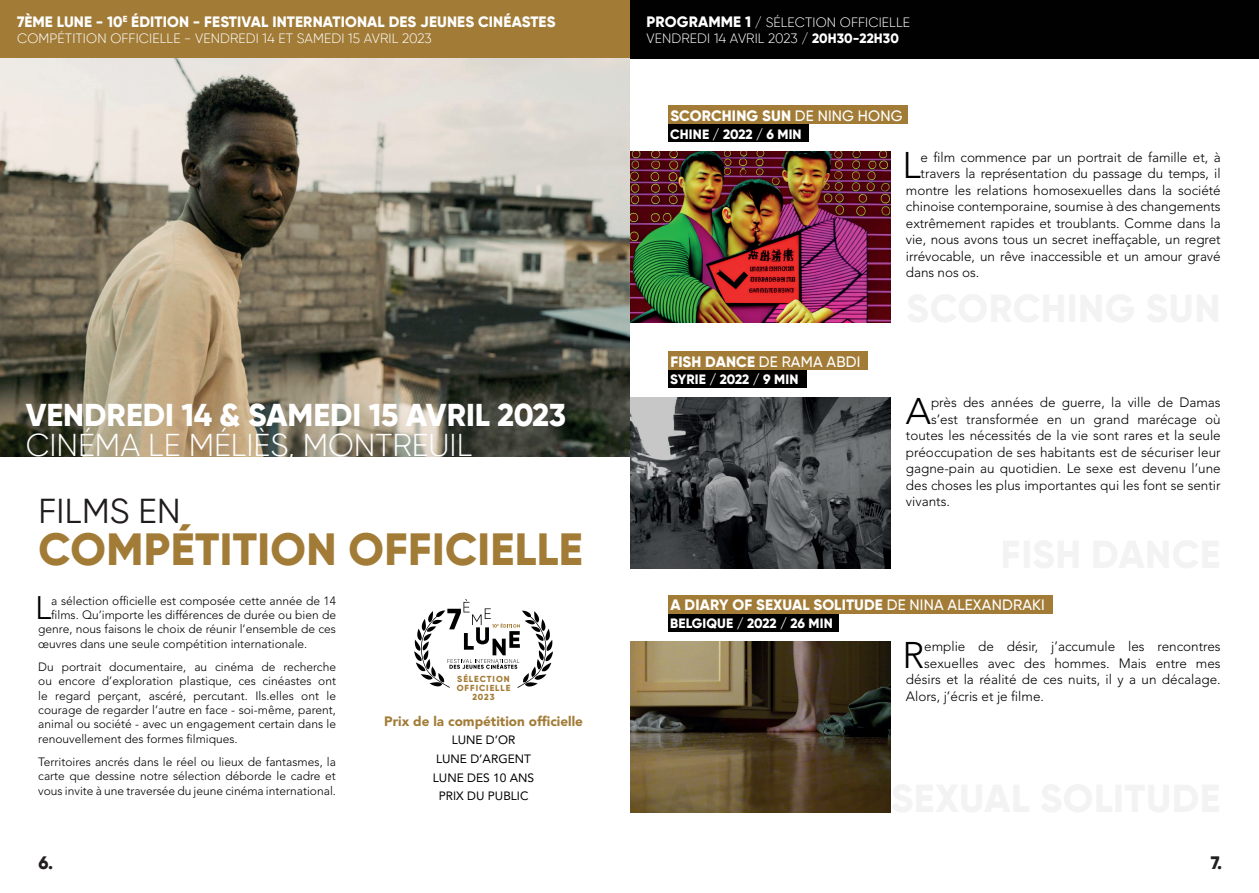
<style>
.page{position:relative;width:1259px;height:893px;background:#fff}
.page>*{position:absolute;margin:0;border:0;box-sizing:border-box;transform-origin:0 0}
.t1{font:800 45px "Gilroy";letter-spacing:.01em;color:#a27c37}
.t2{font:300 36.75px "Avenir LT Std";color:#010101}
.t3{font:34.5px "Gilroy";letter-spacing:.01em;color:#201c1c}
.t4{font:300 32.4px "Avenir LT Std";color:#010101}
.t5{font:800 31.5px "Gilroy";color:#fff}
.t6{font:300 31.5px "Gilroy";color:#fff}
.t7{font:800 18px "Gilroy";color:#231f20}
.t8{font:800 15px "Gilroy";letter-spacing:.01em;color:#fff}
.t9{font:500 15px "Gilroy";letter-spacing:.01em;color:#fff}
.t10{font:300 13.5px "Avenir LT Std";color:#010101}
.t11{font:300 13.5px/16.2px "Gilroy";letter-spacing:.01em;color:#fff}
.t12{font:800 13.5px "Gilroy";letter-spacing:.01em;color:#fff}
.t13{font:900 13.5px "Avenir LT Std";color:#a27c37}
.t14{font:300 12px/14.4px "Avenir LT Std";color:#010101;text-align:justify}
.t15{font:12px/18.6px "Avenir LT Std";color:#010101;text-align:center}
.t16{font:800 8.7px/8.9px "Gilroy";letter-spacing:.11em;color:#a37b37;text-align:center}
.s1{font-weight:800;font-size:15px}
.s2{font-weight:800}
.s3{font-weight:500}
</style>
<div class="page">
<div style="left:621px;top:0;width:638px;height:58px;background:#010101"></div>
<img style="left:630px;top:641px;width:260px;height:171px">
<div style="left:668px;top:614px;width:170px;height:17px;background:#010101"></div>
<div style="left:668px;top:595px;width:384px;height:19px;background:#a27c37"></div>
<img style="left:629px;top:397px;width:261px;height:171px">
<div style="left:668px;top:371px;width:138px;height:17px;background:#010101"></div>
<div style="left:668px;top:351px;width:199px;height:19px;background:#a27c37"></div>
<img style="left:629px;top:151px;width:261px;height:171px">
<div style="left:668px;top:125px;width:140px;height:17px;background:#010101"></div>
<div style="left:668px;top:105px;width:239px;height:19px;background:#a27c37"></div>
<svg style="left:414px;top:599px;width:139px;height:89px"></svg>
<img style="left:0;top:58px;width:629px;height:398px">
<div style="left:0;top:0;width:629px;height:58px;background:#a27c37"></div>
<p class="t8" style="left:17px;top:12px;width:540px">7ÈME LUNE - 10<sup>E</sup> ÉDITION - FESTIVAL INTERNATIONAL DES JEUNES CINÉASTES</p>
<p class="t11" style="left:17px;top:30px;width:416px">COMPÉTITION OFFICIELLE - VENDREDI 14 ET SAMEDI 15 AVRIL 2023</p>
<h3 class="t5" style="left:26px;top:395px;width:542px">VENDREDI 14 &amp; SAMEDI 15 AVRIL 2023</h3>
<h3 class="t6" style="left:26px;top:426px;width:448px">CINÉMA LE MÉLIÈS, MONTREUIL</h3>
<h3 class="t3" style="left:38px;top:490px;width:144px">FILMS EN</h3>
<h1 class="t1" style="left:38px;top:521px;width:546px">COMPÉTITION OFFICIELLE</h1>
<h3 class="t4" style="left:35px;top:589px;width:18px">L</h3>
<p class="t14" style="left:51px;top:593px;width:286px">a sélection officielle est composée cette année de 14</p>
<p class="t14" style="left:51px;top:608px;width:286px">films. Qu’importe les différences de durée ou bien de</p>
<p class="t14" style="left:38px;top:622px;width:299px">genre, nous faisons le choix de réunir l’ensemble de ces</p>
<p class="t14" style="left:38px;top:637px;width:271px">œuvres dans une seule compétition internationale.</p>
<p class="t14" style="left:38px;top:659px;width:299px">Du portrait documentaire, au cinéma de recherche ou encore d’exploration plastique, ces cinéastes ont le regard perçant, ascéré, percutant. Ils.elles ont le courage de regarder l’autre en face - soi-même, parent, animal ou société - avec un engagement certain dans le renouvellement des formes filmiques.</p>
<p class="t14" style="left:38px;top:754px;width:299px">Territoires ancrés dans le réel ou lieux de fantasmes, la carte que dessine notre sélection déborde le cadre et vous invite à une traversée du jeune cinéma international.</p>
<p class="t16" style="left:457px;top:675px;width:55px">SÉLECTION<br>OFFICIELLE<br>2023</p>
<p class="t13" style="left:384px;top:713px;width:200px">Prix de la compétition officielle</p>
<p class="t15" style="left:433px;top:731px;width:103px">LUNE D’OR<br>LUNE D’ARGENT<br>LUNE DES 10 ANS<br>PRIX DU PUBLIC</p>
<p class="t11" style="left:646px;top:14px;width:265px"><span class="s1">PROGRAMME 1</span> / SÉLECTION OFFICIELLE<br>VENDREDI 14 AVRIL 2023 / <span class="s2">20H30-22H30</span></p>
<p class="t8" style="left:670px;top:106px;width:233px">SCORCHING SUN <span class="s3">DE NING HONG</span></p>
<p class="t12" style="left:670px;top:125px;width:133px">CHINE / 2022 / 6 MIN</p>
<p class="t9" style="left:670px;top:352px;width:191px"><span class="s2">FISH DANCE</span> DE RAMA ABDI</p>
<p class="t12" style="left:670px;top:371px;width:130px">SYRIE / 2022 / 9 MIN</p>
<h2 class="t2" style="left:902px;top:144px;width:20px">L</h2>
<p class="t10" style="left:920px;top:149px;width:301px">e film commence par un portrait de famille et, à</p>
<p class="t10" style="left:920px;top:166px;width:302px">travers la représentation du passage du temps, il</p>
<p class="t10" style="left:906px;top:182px;width:316px">montre les relations homosexuelles dans la société</p>
<p class="t10" style="left:906px;top:199px;width:316px">chinoise contemporaine, soumise à des changements</p>
<p class="t10" style="left:906px;top:215px;width:316px">extrêmement rapides et troublants. Comme dans la</p>
<p class="t10" style="left:906px;top:232px;width:316px">vie, nous avons tous un secret ineffaçable, un regret</p>
<p class="t10" style="left:906px;top:248px;width:316px">irrévocable, un rêve inaccessible et un amour gravé</p>
<p class="t10" style="left:906px;top:264px;width:75px">dans nos os.</p>
<h2 class="t2" style="left:905px;top:390px;width:27px">A</h2>
<p class="t10" style="left:931px;top:395px;width:291px">près des années de guerre, la ville de Damas</p>
<p class="t10" style="left:931px;top:411px;width:291px">s’est transformée en un grand marécage où</p>
<p class="t10" style="left:906px;top:428px;width:316px">toutes les nécessités de la vie sont rares et la seule</p>
<p class="t10" style="left:906px;top:444px;width:316px">préoccupation de ses habitants est de sécuriser leur</p>
<p class="t10" style="left:906px;top:461px;width:316px">gagne-pain au quotidien. Le sexe est devenu l’une</p>
<p class="t10" style="left:906px;top:477px;width:316px">des choses les plus importantes qui les font se sentir</p>
<p class="t10" style="left:906px;top:494px;width:46px">vivants.</p>
<p class="t8" style="left:670px;top:596px;width:376px">A DIARY OF SEXUAL SOLITUDE <span class="s3">DE NINA ALEXANDRAKI</span></p>
<p class="t12" style="left:670px;top:615px;width:164px">BELGIQUE / 2022 / 26 MIN</p>
<h2 class="t2" style="left:902px;top:633px;width:23px">R</h2>
<p class="t10" style="left:924px;top:639px;width:298px">emplie de désir, j’accumule les rencontres</p>
<p class="t10" style="left:924px;top:655px;width:298px">sexuelles avec des hommes. Mais entre mes</p>
<p class="t10" style="left:906px;top:672px;width:316px">désirs et la réalité de ces nuits, il y a un décalage.</p>
<p class="t10" style="left:906px;top:688px;width:140px">Alors, j’écris et je filme.</p>
<h3 class="t7" style="left:38px;top:851px;width:16px">6.</h3>
<h3 class="t7" style="left:1210px;top:851px;width:13px">7.</h3>
</div>
